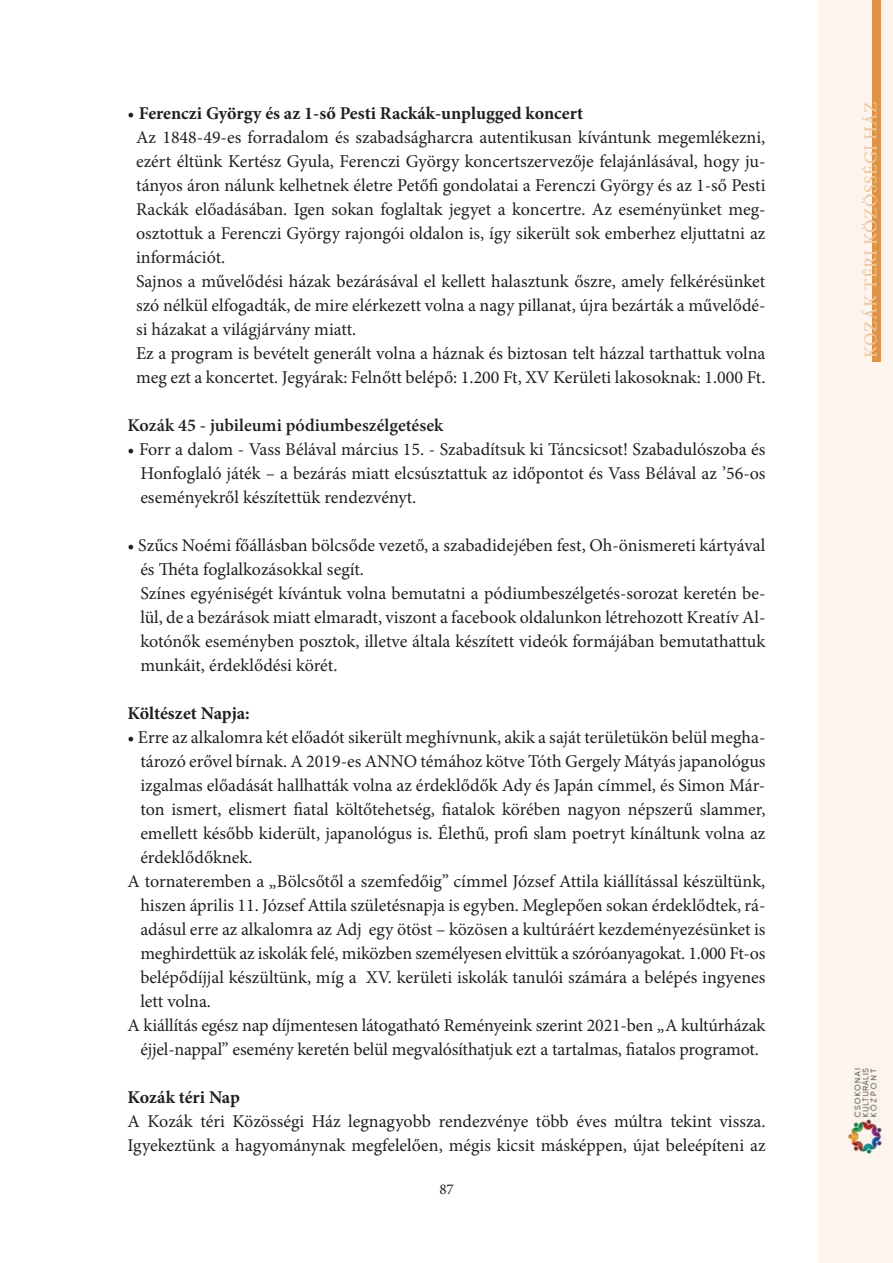
<style>
.page{position:relative;width:893px;height:1263px;background:#fff}
.page>*{position:absolute;margin:0;border:0;box-sizing:border-box;transform-origin:0 0}
.t1{font:18px/24px "Minion Pro";color:#231f20}
.t2{font:600 18px "Minion Pro";color:#231f20}
.t3{font:700 18px "Minion Pro";letter-spacing:-.005em;color:#231f20}
.t4{font:500 18px "Minion Pro";letter-spacing:.03em;color:#eec69d}
.t5{font:15px "Minion Pro";color:#231f20}
.s1{font-weight:700}
</style>
<div class="page">
<div style="left:819px;top:0;width:74px;height:1263px;background:#fdf5ed"></div>
<div style="left:872px;top:0;width:8px;height:362px;background:#de9446"></div>
<img style="left:846px;top:1068px;width:36px;height:88px">
<p class="t1" style="left:136px;top:103px;width:631px;text-indent:-9px">• <span class="s1">Ferenczi György és az 1-ső Pesti Rackák-unplugged koncert<br></span>Az 1848-49-es forradalom és szabadságharcra autentikusan kívántunk megemlékezni, ezért éltünk Kertész Gyula, Ferenczi György koncertszervezője felajánlásával, hogy ju&shy;tányos áron nálunk kelhetnek életre Petőfi gondolatai a Ferenczi György és az 1-ső Pesti Rackák előadásában. Igen sokan foglaltak jegyet a koncertre. Az eseményünket meg&shy;osztottuk a Ferenczi György rajongói oldalon is, így sikerült sok emberhez eljuttatni az információt.<br>Sajnos a művelődési házak bezárásával el kellett halasztunk őszre, amely felkérésünket szó nélkül elfogadták, de mire elérkezett volna a nagy pillanat, újra bezárták a művelődé&shy;si házakat a világjárvány miatt.<br>Ez a program is bevételt generált volna a háznak és biztosan telt házzal tarthattuk volna meg ezt a koncertet. Jegyárak: Felnőtt belépő: 1.200 Ft, XV Kerületi lakosoknak: 1.000 Ft.</p>
<p class="t2" style="left:128px;top:418px;width:317px">Kozák 45 - jubileumi pódiumbeszélgetések</p>
<p class="t1" style="left:140px;top:439px;width:627px;text-align:justify;text-indent:-13px">• Forr a dalom - Vass Bélával március 15. - Szabadítsuk ki Táncsicsot! Szabadulószoba és Honfoglaló játék – a bezárás miatt elcsúsztattuk az időpontot és Vass Bélával az ’56-os eseményekről készítettük rendezvényt.</p>
<p class="t1" style="left:140px;top:535px;width:627px;text-indent:-13px">• Szűcs Noémi főállásban bölcsőde vezető, a szabadidejében fest, Oh-önismereti kártyával és Théta foglalkozásokkal segít.<br>Színes egyéniségét kívántuk volna bemutatni a pódiumbeszélgetés-sorozat keretén be&shy;lül, de a bezárások miatt elmaradt, viszont a facebook oldalunkon létrehozott Kreatív Al&shy;kotónők eseményben posztok, illetve általa készített videók formájában bemutathattuk munkáit, érdeklődési körét.</p>
<p class="t3" style="left:128px;top:706px;width:124px">Költészet Napja:</p>
<p class="t1" style="left:128px;top:727px;width:639px">• Erre az alkalomra két előadót sikerült meghívnunk, akik a saját területükön belül megha-</p>
<p class="t1" style="left:140px;top:751px;width:627px">tározó erővel bírnak. A 2019-es ANNO témához kötve Tóth Gergely Mátyás japanológus</p>
<p class="t1" style="left:140px;top:775px;width:626px">izgalmas előadását hallhatták volna az érdeklődők Ady és Japán címmel, és Simon Már-</p>
<p class="t1" style="left:140px;top:799px;width:627px">ton ismert, elismert fiatal költőtehetség, fiatalok körében nagyon népszerű slammer,</p>
<p class="t1" style="left:140px;top:823px;width:627px">emellett később kiderült, japanológus is. Élethű, profi slam poetryt kínáltunk volna az</p>
<p class="t1" style="left:140px;top:847px;width:114px">érdeklődőknek.</p>
<p class="t1" style="left:128px;top:871px;width:639px">A tornateremben a „Bölcsőtől a szemfedőig” címmel József Attila kiállítással készültünk,</p>
<p class="t1" style="left:140px;top:895px;width:627px">hiszen április 11. József Attila születésnapja is egyben. Meglepően sokan érdeklődtek, rá-</p>
<p class="t1" style="left:140px;top:919px;width:627px">adásul erre az alkalomra az Adj egy ötöst – közösen a kultúráért kezdeményezésünket is</p>
<p class="t1" style="left:140px;top:943px;width:627px">meghirdettük az iskolák felé, miközben személyesen elvittük a szóróanyagokat. 1.000 Ft-os</p>
<p class="t1" style="left:140px;top:967px;width:627px">belépődíjjal készültünk, míg a XV. kerületi iskolák tanulói számára a belépés ingyenes</p>
<p class="t1" style="left:140px;top:991px;width:72px">lett volna.</p>
<p class="t1" style="left:128px;top:1015px;width:639px">A kiállítás egész nap díjmentesen látogatható Reményeink szerint 2021-ben „A kultúrházak</p>
<p class="t1" style="left:140px;top:1039px;width:620px">éjjel-nappal” esemény keretén belül megvalósíthatjuk ezt a tartalmas, fiatalos programot.</p>
<p class="t3" style="left:128px;top:1090px;width:114px">Kozák téri Nap</p>
<p class="t1" style="left:128px;top:1111px;width:639px">A Kozák téri Közösségi Ház legnagyobb rendezvénye több éves múltra tekint vissza.<br>Igyekeztünk a hagyománynak megfelelően, mégis kicsit másképpen, újat beleépíteni az</p>
<p class="t5" style="left:439px;top:1183px;width:16px">87</p>
<p class="t4" style="left:860px;top:358px;width:258px;rotate:-90deg">KOZÁK TÉRI KÖZÖSSÉGI HÁZ</p>
</div>
